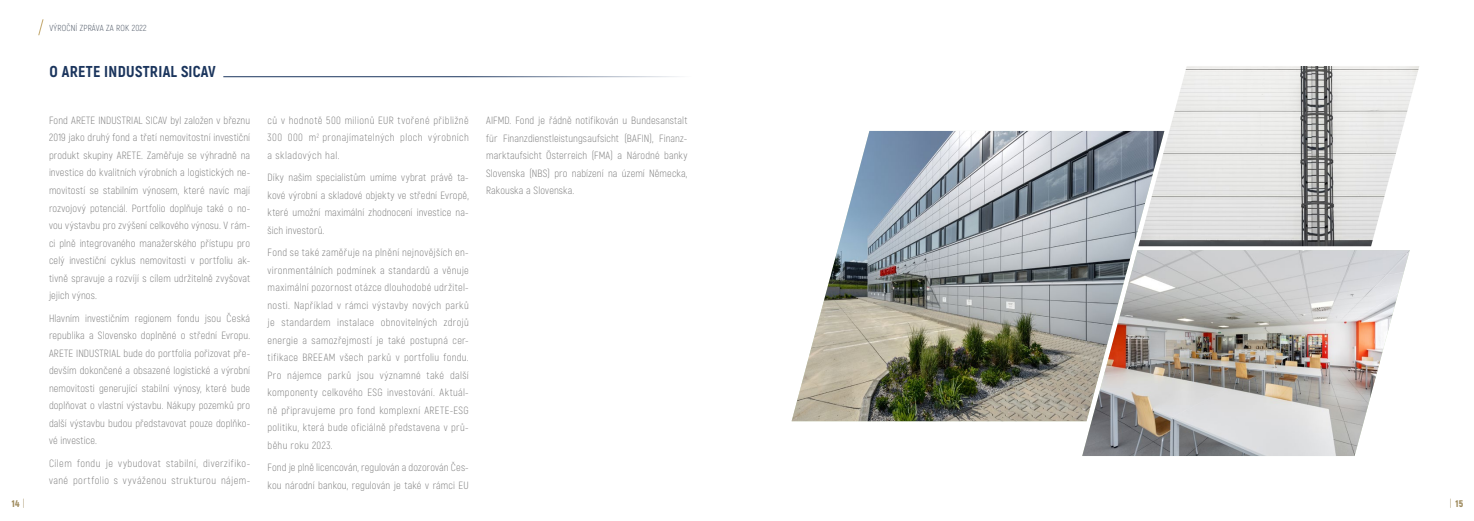
<style>
.page{position:relative;width:1474px;height:521px;background:#fff}
.page>*{position:absolute;margin:0;border:0;box-sizing:border-box;transform-origin:0 0}
.t1{font:800 15.75px "Akrobat";letter-spacing:.02em;color:#1b355d}
.t2{font:300 10.5px/17.5px "Akrobat";letter-spacing:.02em;color:#797979;text-align:justify}
.t3{font:300 10.5px/17.5px "Akrobat";letter-spacing:.04em;color:#797979}
.t4{font:900 9.62px "Akrobat";color:#9e8a5d}
.t5{font:300 8.75px "Akrobat";letter-spacing:.02em;color:#46505f}
.s1{font-weight:300;font-size:10.5px}
</style>
<div class="page">
<hr style="left:223px;top:76px;width:469px;height:1px;background:#1b355d">
<img style="left:1082px;top:250px;width:327px;height:206px">
<img style="left:1154px;top:66px;width:265px;height:180px">
<img style="left:791px;top:131px;width:373px;height:290px">
<svg style="left:38px;top:19px;width:6px;height:16px"></svg>
<p class="t5" style="left:50px;top:23px;width:98px">VÝROČNÍ ZPRÁVA ZA ROK 2022</p>
<h1 class="t1" style="left:50px;top:61px;width:168px">O ARETE INDUSTRIAL SICAV</h1>
<p class="t2" style="left:49px;top:111px;width:203px">Fond ARETE INDUSTRIAL SICAV byl založen v březnu 2019 jako druhý fond a třetí nemovitostní investiční produkt skupiny ARETE. Zaměřuje se výhradně na investice do kvalitních výrobních a logistických ne&shy;movitostí se stabilním výnosem, které navíc mají rozvojový potenciál. Portfolio doplňuje také o no&shy;vou výstavbu pro zvýšení celkového výnosu. V rám&shy;ci plně integrovaného manažerského přístupu pro celý investiční cyklus nemovitosti v portfoliu ak&shy;tivně spravuje a rozvíjí s cílem udržitelně zvyšovat jejich výnos.</p>
<p class="t2" style="left:49px;top:309px;width:203px">Hlavním investičním regionem fondu jsou Česká republika a Slovensko doplněné o střední Evropu.<br>ARETE INDUSTRIAL bude do portfolia pořizovat pře&shy;devším dokončené a obsazené logistické a výrobní nemovitosti generující stabilní výnosy, které bude doplňovat o vlastní výstavbu. Nákupy pozemků pro další výstavbu budou představovat pouze doplňko&shy;vé investice.</p>
<p class="t3" style="left:49px;top:454px;width:203px">Cílem fondu je vybudovat stabilní, diverzifiko&shy;vané portfolio s vyváženou strukturou nájem-</p>
<p class="t2" style="left:267px;top:111px;width:203px">ců v hodnotě 500 milionů EUR tvořené přibližně 300 000 m<sup>2</sup> pronajímatelných ploch výrobních a skladových hal.</p>
<p class="t2" style="left:267px;top:169px;width:203px">Díky našim specialistům umíme vybrat právě ta&shy;kové výrobní a skladové objekty ve střední Evropě, které umožní maximální zhodnocení investice na&shy;šich investorů.</p>
<p class="t2" style="left:267px;top:244px;width:203px">Fond se také zaměřuje na plnění nejnovějších en&shy;vironmentálních podmínek a standardů a věnuje maximální pozornost otázce dlouhodobé udržitel&shy;nosti. Například v rámci výstavby nových parků je standardem instalace obnovitelných zdrojů energie a samozřejmostí je také postupná cer&shy;tifikace BREEAM všech parků v portfoliu fondu.<br>Pro nájemce parků jsou významné také další komponenty celkového ESG investování. Aktuál&shy;ně připravujeme pro fond komplexní ARETE-ESG politiku, která bude oficiálně představena v prů&shy;běhu roku 2023.</p>
<p class="t2" style="left:267px;top:459px;width:203px">Fond je plně licencován, regulován a dozorován Čes&shy;kou národní bankou, regulován je také v rámci EU</p>
<p class="t2" style="left:486px;top:112px;width:203px">AIFMD. Fond je řádně notifikován u Bundesanstalt für Finanzdienstleistungsaufsicht (BAFIN), Finanz&shy;marktaufsicht Österreich (FMA) a Národné banky Slovenska (NBS) pro nabízení na území Německa, Rakouska a Slovenska.</p>
<p class="t4" style="left:12px;top:498px;width:14px">14<span class="s1">|</span></p>
<p class="t4" style="left:1449px;top:498px;width:15px"><span class="s1">|</span> 15</p>
</div>
